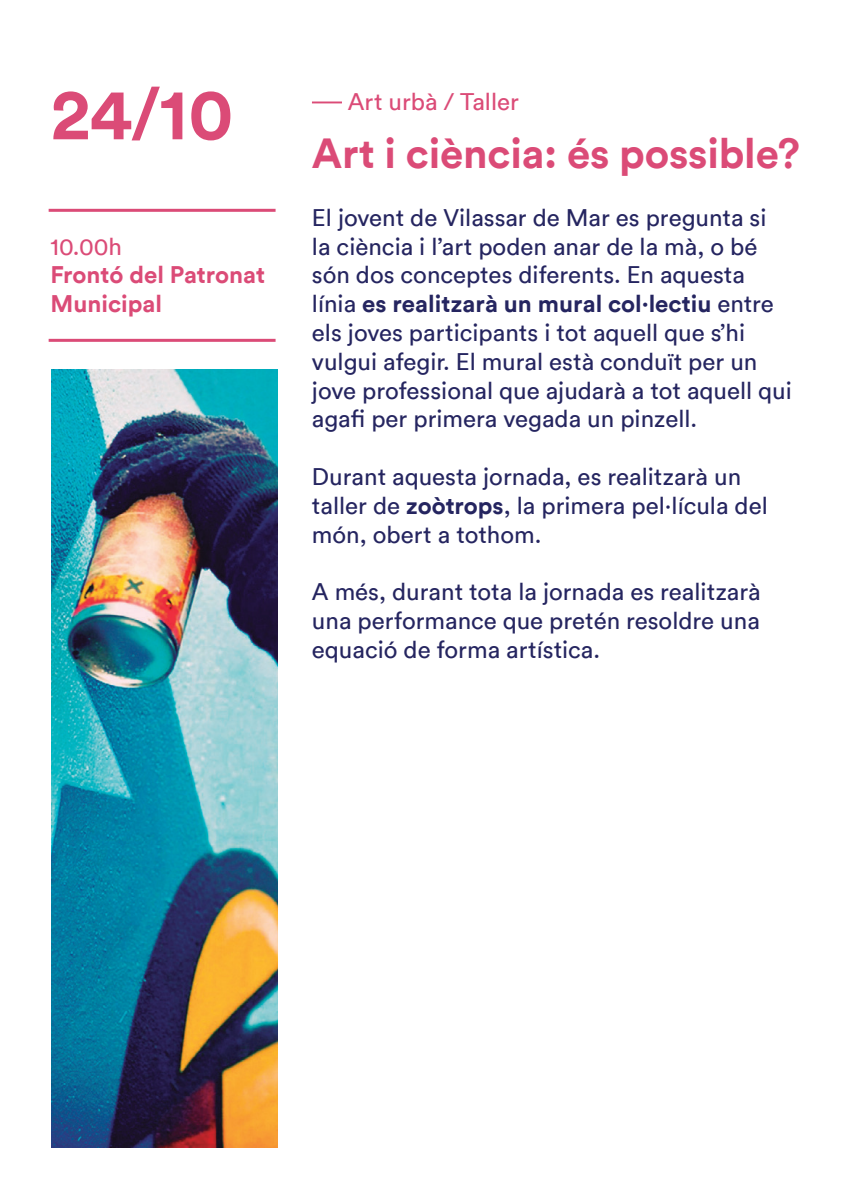
<style>
.page{position:relative;width:851px;height:1191px;background:#fff}
.page>*{position:absolute;margin:0;border:0;box-sizing:border-box;transform-origin:0 0}
.t1{font:700 72px "Circular";color:#db4b77}
.t2{font:700 42px "Circular";letter-spacing:-.005em;color:#db4b77}
.t3{font:24px/28.8px "Circular";color:#252560}
.t4{font:700 24px/28.8px "Circular";color:#db4b77}
.t5{font:24px "Circular";color:#db4b77}
.s1{font-family:"Helvetica Neue"}
.s2{font-weight:700}
</style>
<div class="page">
<hr style="left:312px;top:101px;width:30px;height:2px;background:#db4b77">
<hr style="left:49px;top:209px;width:226px;height:3px;background:#db4b77">
<hr style="left:49px;top:339px;width:226px;height:3px;background:#db4b77">
<img style="left:51px;top:370px;width:227px;height:777px">
<p class="t1" style="left:51px;top:67px;width:184px">24<span class="s1">/</span>10</p>
<p class="t5" style="left:50px;top:231px;width:73px">10.00h</p>
<p class="t4" style="left:50px;top:260px;width:216px">Frontó del Patronat<br>Municipal</p>
<p class="t5" style="left:348px;top:87px;width:172px">Art urbà / Taller</p>
<p class="t2" style="left:312px;top:126px;width:489px">Art i ciència: és possible?</p>
<p class="t3" style="left:312px;top:203px;width:481px">El jovent de Vilassar de Mar es pregunta si<br>la ciència i l’art poden anar de la mà, o bé són dos conceptes diferents. En aquesta línia <span class="s2">es realitzarà un mural col·lectiu</span> entre els joves participants i tot aquell que s’hi vulgui afegir. El mural està conduït per un jove professional que ajudarà a tot aquell qui agafi per primera vegada un pinzell.</p>
<p class="t3" style="left:312px;top:462px;width:457px">Durant aquesta jornada, es realitzarà un taller de <span class="s2">zoòtrops</span>, la primera pel·lícula del món, obert a tothom.</p>
<p class="t3" style="left:312px;top:577px;width:450px;text-align:justify">A més, durant tota la jornada es realitzarà una performance que pretén resoldre una equació de forma artística.</p>
</div>
